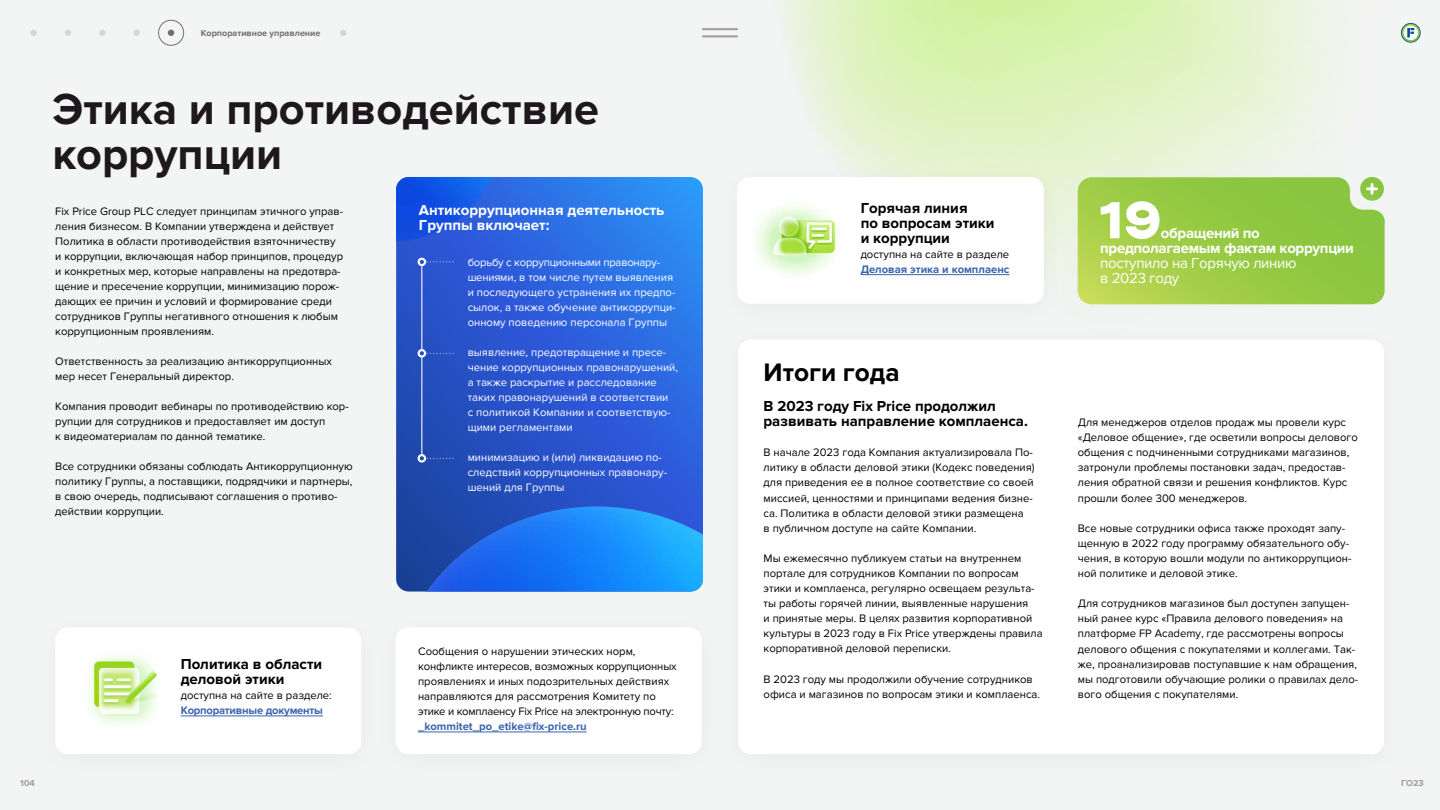
<style>
.page{position:relative;width:1440px;height:810px;background:#f3f4f4}
.page>*{position:absolute;margin:0;border:0;box-sizing:border-box;transform-origin:0 0}
.t1{font:700 55.5px "Ermilov";color:#fff}
.t2{font:700 45px/45.3px "Proxima Nova";color:#1e181c}
.t3{font:700 26.25px "Proxima Nova";color:#000}
.t4{font:700 15px/15px "Proxima Nova";color:#000}
.t5{font:700 15px/15.1px "Proxima Nova";color:#fff}
.t6{font:700 15px/15px "Proxima Nova";letter-spacing:-.02em;color:#fff}
.t7{font:15px/15px "Proxima Nova";letter-spacing:-.02em;color:#fff}
.t8{font:11.25px/15.1px "Proxima Nova";color:#000}
.t9{font:11.25px/15px "Proxima Nova";color:#fff}
.t10{font:700 11.25px "Proxima Nova";color:#3b63ae}
.t11{font:700 11.25px "Proxima Nova";letter-spacing:-.02em;color:#3b63ae}
.t12{font:700 9px "Proxima Nova";color:#746e70}
.t13{font:700 9px "Proxima Nova";color:#a29d9e}
</style>
<div class="page">
<svg style="left:779px;top:0;width:633px;height:158px"></svg>
<svg style="left:1401px;top:23px;width:20px;height:20px"></svg>
<hr style="left:703px;top:28px;width:34px;height:2px;background:#a29d9e">
<hr style="left:703px;top:35px;width:34px;height:2px;background:#a29d9e">
<svg style="left:134px;top:30px;width:6px;height:6px"></svg>
<svg style="left:168px;top:30px;width:6px;height:6px"></svg>
<svg style="left:340px;top:30px;width:6px;height:6px"></svg>
<div style="left:99px;top:30px;width:7px;height:6px;background:#d7d6d6;border-radius:50%"></div>
<svg style="left:65px;top:30px;width:6px;height:6px"></svg>
<div style="left:158px;top:20px;width:26px;height:26px;border:1px solid #746e70;border-radius:50%"></div>
<div style="left:30px;top:30px;width:7px;height:6px;background:#d7d6d6;border-radius:50%"></div>
<svg style="left:396px;top:177px;width:307px;height:415px;background:#2a60d5"></svg>
<img style="left:396px;top:177px;width:95px;height:65px">
<img style="left:425px;top:506px;width:278px;height:86px">
<svg style="left:417px;top:257px;width:37px;height:207px;background:#2b53c1"></svg>
<hr style="left:421px;top:266px;width:1px;height:84px;background:#fff">
<hr style="left:421px;top:357px;width:1px;height:98px;background:#fff">
<div style="left:738px;top:340px;width:646px;height:414px;background:#fff;border-radius:13px"></div>
<div style="left:55px;top:627px;width:306px;height:127px;background:#fff;border-radius:13px"></div>
<div style="left:396px;top:627px;width:306px;height:127px;background:#fff;border-radius:13px"></div>
<hr style="left:418px;top:732px;width:169px;height:1px;background:#3b63ae">
<hr style="left:181px;top:716px;width:142px;height:1px;background:#3b63ae">
<img style="left:89px;top:655px;width:69px;height:70px">
<div style="left:713px;top:157px;width:355px;height:175px;background:#000;opacity:.05"></div>
<div style="left:737px;top:177px;width:307px;height:127px;background:#fff;border-radius:13px"></div>
<hr style="left:861px;top:275px;width:149px;height:1px;background:#3b63ae">
<img style="left:756px;top:205px;width:83px;height:70px">
<div style="left:1059px;top:158px;width:345px;height:166px;background:#edeeed;opacity:.5"></div>
<svg style="left:1078px;top:177px;width:308px;height:127px;background:#9ccb4a"></svg>
<p class="t12" style="left:201px;top:28px;width:121px">Корпоративное управление</p>
<h2 class="t2" style="left:52px;top:88px;width:548px">Этика и противодействие коррупции</h2>
<p class="t8" style="left:55px;top:204px;width:289px">Fix Price Group PLC следует принципам этичного управ&shy;ления бизнесом. В Компании утверждена и действует Политика в области противодействия взяточничеству и коррупции, включающая набор принципов, процедур и конкретных мер, которые направлены на предотвра&shy;щение и пресечение коррупции, минимизацию порож&shy;дающих ее причин и условий и формирование среди сотрудников Группы негативного отношения к любым коррупционным проявлениям.</p>
<p class="t8" style="left:55px;top:354px;width:278px">Ответственность за реализацию антикоррупционных мер несет Генеральный директор.</p>
<p class="t8" style="left:55px;top:399px;width:295px">Компания проводит вебинары по противодействию кор&shy;рупции для сотрудников и предоставляет им доступ<br>к видеоматериалам по данной тематике.</p>
<p class="t8" style="left:55px;top:459px;width:299px">Все сотрудники обязаны соблюдать Антикоррупционную политику Группы, а поставщики, подрядчики и партнеры, в свою очередь, подписывают соглашения о противо&shy;действии коррупции.</p>
<h3 class="t5" style="left:419px;top:203px;width:247px">Антикоррупционная деятельность<br>Группы включает:</h3>
<p class="t9" style="left:468px;top:255px;width:209px">борьбу с коррупционными правонару&shy;шениями, в том числе путем выявления и последующего устранения их предпо&shy;сылок, а также обучение антикоррупци&shy;онному поведению персонала Группы</p>
<p class="t9" style="left:468px;top:345px;width:212px">выявление, предотвращение и пресе&shy;чение коррупционных правонарушений, а также раскрытие и расследование таких правонарушений в соответствии<br>с политикой Компании и соответствую&shy;щими регламентами</p>
<p class="t9" style="left:468px;top:450px;width:201px">минимизацию и (или) ликвидацию по&shy;следствий коррупционных правонару&shy;шений для Группы</p>
<h3 class="t4" style="left:181px;top:657px;width:143px">Политика в области деловой этики</h3>
<p class="t8" style="left:181px;top:688px;width:153px">доступна на сайте в разделе:</p>
<p class="t11" style="left:181px;top:704px;width:144px">Корпоративные документы</p>
<p class="t8" style="left:418px;top:644px;width:260px">Сообщения о нарушении этических норм, конфликте интересов, возможных коррупционных проявлениях и иных подозрительных действиях направляются для рассмотрения Комитету по этике и комплаенсу Fix Price на электронную почту:</p>
<p class="t10" style="left:418px;top:720px;width:170px">_kommitet_po_etike@fix-price.ru</p>
<h3 class="t4" style="left:861px;top:201px;width:135px">Горячая линия<br>по вопросам этики и коррупции</h3>
<p class="t8" style="left:861px;top:247px;width:150px">доступна на сайте в разделе</p>
<p class="t10" style="left:861px;top:263px;width:150px">Деловая этика и комплаенс</p>
<h3 class="t3" style="left:764px;top:357px;width:138px">Итоги года</h3>
<h3 class="t4" style="left:764px;top:399px;width:266px">В 2023 году Fix Price продолжил развивать направление комплаенса.</h3>
<p class="t8" style="left:764px;top:445px;width:273px">В начале 2023 года Компания актуализировала По&shy;литику в области деловой этики (Кодекс поведения) для приведения ее в полное соответствие со своей миссией, ценностями и принципами ведения бизне&shy;са. Политика в области деловой этики размещена<br>в публичном доступе на сайте Компании.</p>
<p class="t8" style="left:764px;top:551px;width:281px">Мы ежемесячно публикуем статьи на внутреннем портале для сотрудников Компании по вопросам этики и комплаенса, регулярно освещаем результа&shy;ты работы горячей линии, выявленные нарушения<br>и принятые меры. В целях развития корпоративной культуры в 2023 году в Fix Price утверждены правила корпоративной деловой переписки.</p>
<p class="t8" style="left:764px;top:672px;width:278px">В 2023 году мы продолжили обучение сотрудников офиса и магазинов по вопросам этики и комплаенса.</p>
<h1 class="t1" style="left:1100px;top:191px;width:63px">19</h1>
<h3 class="t6" style="left:1100px;top:226px;width:255px;text-indent:61px">обращений по предполагаемым фактам коррупции</h3>
<h3 class="t7" style="left:1100px;top:256px;width:198px">поступило на Горячую линию в 2023 году</h3>
<p class="t8" style="left:1078px;top:415px;width:281px">Для менеджеров отделов продаж мы провели курс «Деловое общение», где осветили вопросы делового общения с подчиненными сотрудниками магазинов, затронули проблемы постановки задач, предостав&shy;ления обратной связи и решения конфликтов. Курс прошли более 300 менеджеров.</p>
<p class="t8" style="left:1078px;top:521px;width:275px">Все новые сотрудники офиса также проходят запу&shy;щенную в 2022 году программу обязательного обу&shy;чения, в которую вошли модули по антикоррупцион&shy;ной политике и деловой этике.</p>
<p class="t8" style="left:1078px;top:596px;width:282px">Для сотрудников магазинов был доступен запущен&shy;ный ранее курс «Правила делового поведения» на платформе FP Academy, где рассмотрены вопросы делового общения с покупателями и коллегами. Так&shy;же, проанализировав поступавшие к нам обращения, мы подготовили обучающие ролики о правилах дело&shy;вого общения с покупателями.</p>
<p class="t13" style="left:20px;top:778px;width:16px">104</p>
<p class="t13" style="left:1401px;top:778px;width:24px">ГО23</p>
</div>
